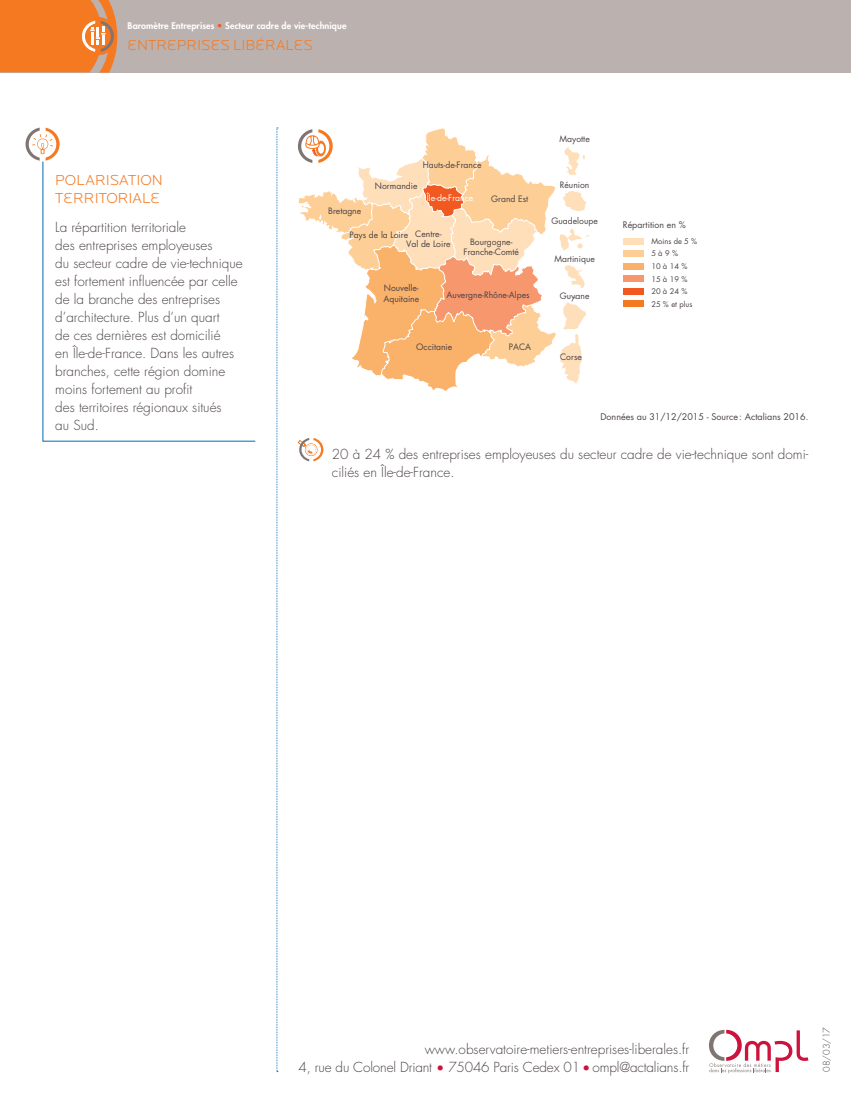
<style>
.page{position:relative;width:851px;height:1106px;background:#fff}
.page>*{position:absolute;margin:0;border:0;box-sizing:border-box;transform-origin:0 0}
.HORS_TEXTE_titre{font:300 15px/18px "Locator Display";color:#f47921}
.HORS_TEXTE_texte{font:300 13.5px/18px "Futura Std";color:#4c4344;text-align:right}
.BAROMETRE_texte{font:300 13.5px/18px "Futura Std";color:#4c4344}
.t1{font:800 9px "Futura Std";letter-spacing:.01em;color:#fff}
.SOURCES{font:9px "Futura Std";color:#4c4344}
.t2{font:300 9px "Futura Std";color:#4c4344}
.t3{font:8.85px "Futura Std";color:#4c4344}
.t4{font:8.55px/10.4px "Futura Std";color:#4c4344;text-align:center}
.t5{font:8.55px "Futura Std";color:#fff}
.t6{font:7.5px/12.9px "Futura Std";color:#4c4344}
.s1{color:#f15921}
.s2{color:#cd123d}
</style>
<div class="page">
<div style="left:0;top:0;width:850px;height:72px;background:#bbb2b0"></div>
<svg style="left:0;top:0;width:117px;height:73px;background:#ef8032"></svg>
<svg style="left:276px;top:128px;width:2px;height:944px;background:#c4dced"></svg>
<svg style="left:709px;top:1029px;width:99px;height:44px"></svg>
<svg style="left:298px;top:438px;width:25px;height:23px"></svg>
<div style="left:623px;top:238px;width:20px;height:6px;background:#fedfba"></div>
<div style="left:623px;top:250px;width:20px;height:7px;background:#fdcf96"></div>
<div style="left:623px;top:263px;width:20px;height:6px;background:#fab169"></div>
<div style="left:623px;top:275px;width:20px;height:7px;background:#f7976d"></div>
<div style="left:623px;top:288px;width:20px;height:6px;background:#f15921"></div>
<div style="left:623px;top:300px;width:20px;height:7px;background:#f47921"></div>
<svg style="left:298px;top:128px;width:291px;height:263px"></svg>
<svg style="left:42px;top:161px;width:214px;height:281px"></svg>
<svg style="left:26px;top:128px;width:34px;height:33px"></svg>
<p class="t1" style="left:128px;top:20px;width:220px">Baromètre Entreprises <span class="s1">•</span> Secteur cadre de vie-technique</p>
<p class="HORS_TEXTE_titre" style="left:128px;top:36px;width:187px">ENTREPRISES LIBÉRALES</p>
<p class="t4" style="left:422px;top:159px;width:60px">Hauts-de-France</p>
<p class="t4" style="left:559px;top:134px;width:32px">Mayotte</p>
<p class="HORS_TEXTE_titre" style="left:55px;top:171px;width:109px">POLARISATION<br>TERRITORIALE</p>
<p class="HORS_TEXTE_texte" style="left:55px;top:218px;width:189px;text-align:left">La répartition territoriale<br>des entreprises employeuses<br>du secteur cadre de vie-technique est fortement influencée par celle de la branche des entreprises d’architecture. Plus d’un quart<br>de ces dernières est domicilié<br>en Île-de-France. Dans les autres branches, cette région domine moins fortement au profit<br>des territoires régionaux situés<br>au Sud.</p>
<p class="t4" style="left:328px;top:206px;width:35px">Bretagne</p>
<p class="t4" style="left:375px;top:181px;width:44px">Normandie</p>
<p class="t5" style="left:427px;top:192px;width:48px">Île-de-France</p>
<p class="t4" style="left:491px;top:193px;width:39px">Grand Est</p>
<p class="t4" style="left:406px;top:229px;width:46px">Centre-<br>Val de Loire</p>
<p class="t4" style="left:349px;top:230px;width:60px">Pays de la Loire</p>
<p class="t4" style="left:463px;top:237px;width:57px">Bourgogne-<br>Franche-Comté</p>
<p class="t4" style="left:383px;top:283px;width:37px;text-align:left">Nouvelle-<br>Aquitaine</p>
<p class="t4" style="left:446px;top:290px;width:84px">Auvergne-Rhône-Alpes</p>
<p class="t4" style="left:416px;top:342px;width:38px">Occitanie</p>
<p class="t4" style="left:508px;top:342px;width:24px">PACA</p>
<p class="t4" style="left:559px;top:180px;width:31px">Réunion</p>
<p class="t4" style="left:551px;top:216px;width:48px">Guadeloupe</p>
<p class="t4" style="left:554px;top:253px;width:42px">Martinique</p>
<p class="t4" style="left:559px;top:291px;width:31px">Guyane</p>
<p class="t4" style="left:560px;top:352px;width:23px">Corse</p>
<p class="t3" style="left:623px;top:219px;width:64px">Répartition en %</p>
<p class="t6" style="left:651px;top:234px;width:47px">Moins de 5 %<br>5 à 9 %<br>10 à 14 %<br>15 à 19 %</p>
<p class="t6" style="left:651px;top:298px;width:43px">25 % et plus</p>
<p class="t6" style="left:651px;top:285px;width:38px">20 à 24 %</p>
<p class="SOURCES" style="left:600px;top:411px;width:209px">Données au 31/12/2015 - Source: Actalians 2016.</p>
<p class="BAROMETRE_texte" style="left:332px;top:446px;width:478px">20 à 24 % des entreprises employeuses du secteur cadre de vie-technique sont domi&shy;ciliés en Île-de-France.</p>
<p class="HORS_TEXTE_texte" style="left:298px;top:1040px;width:392px">www.observatoire-metiers-entreprises-liberales.fr<br>4, rue du Colonel Driant <span class="s2">•</span> 75046 Paris Cedex 01 <span class="s2">•</span> ompl@actalians.fr</p>
<p class="t2" style="left:820px;top:1071px;width:46px;rotate:-90deg">08/03/17</p>
</div>
